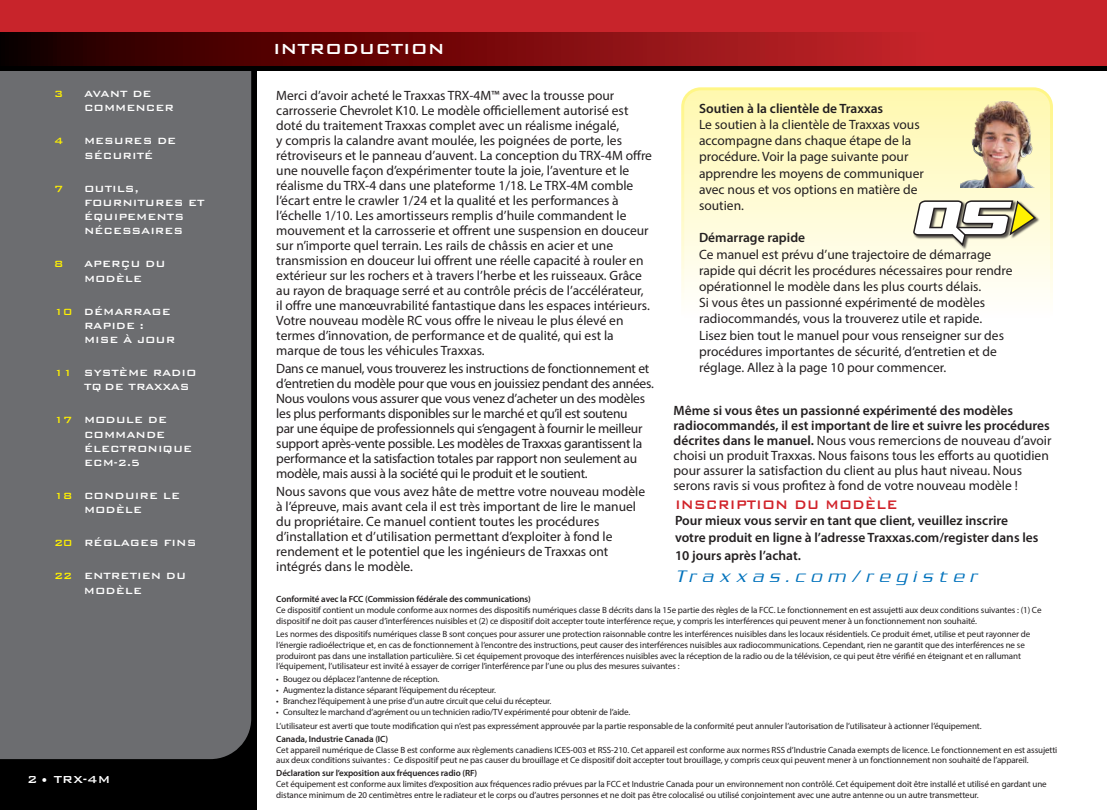
<style>
.page{position:relative;width:1107px;height:810px;background:#fff}
.page>*{position:absolute;margin:0;border:0;box-sizing:border-box;transform-origin:0 0}
.t1{font:500 19.5px "Bank Gothic BT";color:#fff}
.t2{font:italic 18px "Serpentine ICG Light";letter-spacing:.35em;color:#0072bc}
.t3{font:500 16.5px "Bank Gothic BT";color:#d1232a;scale:.91 1}
.t4{font:13.5px/15px "Myriad Pro";color:#231f20}
.t5{font:13.5px/15px "Myriad Pro";letter-spacing:-.02em;color:#231f20}
.t6{font:600 13.5px/16.6px "Myriad Pro";color:#231f20}
.t7{font:500 13.5px "Bank Gothic BT";color:#fff}
.t8{font:500 12px/14.2px "Bank Gothic BT";color:#fff}
.t9{font:500 12px "Bank Gothic BT";color:#fff101}
.t10{font:9px/10.8px "Myriad Pro";letter-spacing:-.01em;color:#231f20}
.t11{font:600 9px "Myriad Pro";letter-spacing:-.01em;color:#231f20}
.s1{color:#fff101}
.s2{font-weight:600}
</style>
<div class="page">
<div style="left:0;top:13px;width:256px;height:797px;background:#000"></div>
<div style="left:0;top:71px;width:251px;height:688px;background:#6c6d70"></div>
<div style="left:0;top:0;width:1107px;height:70px;background:#000"></div>
<div style="left:0;top:0;width:1107px;height:51px;background:#c8242b"></div>
<svg style="left:0;top:32px;width:1107px;height:34px"></svg>
<svg style="left:685px;top:91px;width:364px;height:199px"></svg>
<div style="left:681px;top:87px;width:372px;height:312px;border:3px solid #fff;border-radius:18px"></div>
<div style="left:913px;top:201px;width:127px;height:49px;background:#231f20;opacity:.75"></div>
<svg style="left:912px;top:199px;width:125px;height:49px"></svg>
<img style="left:960px;top:101px;width:75px;height:87px">
<p class="t9" style="left:54px;top:87px;width:11px">3</p>
<p class="t8" style="left:84px;top:87px;width:92px">AVANT DE<br>COMMENCER</p>
<p class="t9" style="left:54px;top:135px;width:11px">4</p>
<p class="t8" style="left:84px;top:134px;width:94px">MESURES DE<br>SÉCURITÉ</p>
<p class="t9" style="left:54px;top:182px;width:11px">7</p>
<p class="t8" style="left:84px;top:181px;width:122px">OUTILS,<br>FOURNITURES ET<br>ÉQUIPEMENTS<br>NÉCESSAIRES</p>
<p class="t9" style="left:54px;top:258px;width:11px">8</p>
<p class="t8" style="left:84px;top:257px;width:83px">APERÇU DU<br>MODÈLE</p>
<p class="t8" style="left:84px;top:304px;width:93px;text-indent:-30px"><span class="s1">10</span> DÉMARRAGE<br>RAPIDE :<br>MISE À JOUR</p>
<p class="t8" style="left:84px;top:366px;width:114px;text-indent:-30px"><span class="s1">11</span> SYSTÈME RADIO<br>TQ DE TRAXXAS</p>
<p class="t8" style="left:84px;top:413px;width:110px;text-indent:-30px"><span class="s1">17</span> MODULE DE<br>COMMANDE<br>ÉLECTRONIQUE<br>ECM-2.5</p>
<p class="t8" style="left:84px;top:489px;width:98px;text-indent:-30px"><span class="s1">18</span> CONDUIRE LE<br>MODÈLE</p>
<p class="t8" style="left:54px;top:536px;width:144px"><span class="s1">20</span> RÉGLAGES FINS</p>
<p class="t8" style="left:84px;top:569px;width:104px;text-indent:-30px"><span class="s1">22</span> ENTRETIEN DU<br>MODÈLE</p>
<h3 class="t7" style="left:27px;top:772px;width:85px">2 • TRX-4M</h3>
<p class="t1" style="left:273px;top:38px;width:173px">INTRODUCTION</p>
<p class="t4" style="left:276px;top:88px;width:377px">Merci d’avoir acheté le Traxxas TRX-4M™ avec la trousse pour carrosserie Chevrolet K10. Le modèle officiellement autorisé est doté du traitement Traxxas complet avec un réalisme inégalé,<br>y compris la calandre avant moulée, les poignées de porte, les rétroviseurs et le panneau d’auvent. La conception du TRX-4M offre une nouvelle façon d’expérimenter toute la joie, l’aventure et le réalisme du TRX-4 dans une plateforme 1/18. Le TRX-4M comble l’écart entre le crawler 1/24 et la qualité et les performances à l’échelle 1/10. Les amortisseurs remplis d’huile commandent le mouvement et la carrosserie et offrent une suspension en douceur sur n’importe quel terrain. Les rails de châssis en acier et une transmission en douceur lui offrent une réelle capacité à rouler en extérieur sur les rochers et à travers l’herbe et les ruisseaux. Grâce au rayon de braquage serré et au contrôle précis de l’accélérateur, il offre une manœuvrabilité fantastique dans les espaces intérieurs.<br>Votre nouveau modèle RC vous offre le niveau le plus élevé en termes d’innovation, de performance et de qualité, qui est la marque de tous les véhicules Traxxas.</p>
<p class="t5" style="left:276px;top:361px;width:379px">Dans ce manuel, vous trouverez les instructions de fonctionnement et d’entretien du modèle pour que vous en jouissiez pendant des années.<br>Nous voulons vous assurer que vous venez d’acheter un des modèles les plus performants disponibles sur le marché et qu’il est soutenu<br>par une équipe de professionnels qui s’engagent à fournir le meilleur support après-vente possible. Les modèles de Traxxas garantissent la performance et la satisfaction totales par rapport non seulement au modèle, mais aussi à la société qui le produit et le soutient.</p>
<p class="t4" style="left:276px;top:484px;width:370px">Nous savons que vous avez hâte de mettre votre nouveau modèle à l’épreuve, mais avant cela il est très important de lire le manuel du propriétaire. Ce manuel contient toutes les procédures d’installation et d’utilisation permettant d’exploiter à fond le rendement et le potentiel que les ingénieurs de Traxxas ont intégrés dans le modèle.</p>
<p class="t6" style="left:699px;top:100px;width:186px">Soutien à la clientèle de Traxxas</p>
<p class="t4" style="left:699px;top:116px;width:226px;line-height:16.2px">Le soutien à la clientèle de Traxxas vous accompagne dans chaque étape de la procédure. Voir la page suivante pour apprendre les moyens de communiquer avec nous et vos options en matière de soutien.</p>
<p class="t6" style="left:699px;top:229px;width:108px">Démarrage rapide</p>
<p class="t4" style="left:699px;top:246px;width:315px;line-height:16.2px">Ce manuel est prévu d’une trajectoire de démarrage rapide qui décrit les procédures nécessaires pour rendre opérationnel le modèle dans les plus courts délais.<br>Si vous êtes un passionné expérimenté de modèles radiocommandés, vous la trouverez utile et rapide.<br>Lisez bien tout le manuel pour vous renseigner sur des procédures importantes de sécurité, d’entretien et de réglage. Allez à la page 10 pour commencer.</p>
<p class="t4" style="left:674px;top:403px;width:379px"><span class="s2">Même si vous êtes un passionné expérimenté des modèles radiocommandés, il est important de lire et suivre les procédures décrites dans le manuel.</span> Nous vous remercions de nouveau d’avoir choisi un produit Traxxas. Nous faisons tous les efforts au quotidien pour assurer la satisfaction du client au plus haut niveau. Nous serons ravis si vous profitez à fond de votre nouveau modèle !</p>
<p class="t3" style="left:675px;top:495px;width:246px">INSCRIPTION DU MODÈLE</p>
<p class="t6" style="left:675px;top:512px;width:365px">Pour mieux vous servir en tant que client, veuillez inscrire votre produit en ligne à l’adresse Traxxas.com/register dans les</p>
<p class="t6" style="left:675px;top:547px;width:127px">10 jours après l’achat.</p>
<p class="t2" style="left:675px;top:567px;width:304px">Traxxas.com/register</p>
<p class="t11" style="left:276px;top:594px;width:256px">Conformité avec la FCC (Commission fédérale des communications)</p>
<p class="t10" style="left:276px;top:605px;width:767px">Ce dispositif contient un module conforme aux normes des dispositifs numériques classe B décrits dans la 15e partie des règles de la FCC. Le fonctionnement en est assujetti aux deux conditions suivantes : (1) Ce dispositif ne doit pas causer d’interférences nuisibles et (2) ce dispositif doit accepter toute interférence reçue, y compris les interférences qui peuvent mener à un fonctionnement non souhaité.</p>
<p class="t10" style="left:276px;top:628px;width:755px">Les normes des dispositifs numériques classe B sont conçues pour assurer une protection raisonnable contre les interférences nuisibles dans les locaux résidentiels. Ce produit émet, utilise et peut rayonner de l’énergie radioélectrique et, en cas de fonctionnement à l’encontre des instructions, peut causer des interférences nuisibles aux radiocommunications. Cependant, rien ne garantit que des interférences ne se produiront pas dans une installation particulière. Si cet équipement provoque des interférences nuisibles avec la réception de la radio ou de la télévision, ce qui peut être vérifié en éteignant et en rallumant l’équipement, l’utilisateur est invité à essayer de corriger l’interférence par l’une ou plus des mesures suivantes :</p>
<p class="t10" style="left:276px;top:674px;width:165px">• Bougez ou déplacez l’antenne de réception.</p>
<p class="t10" style="left:276px;top:685px;width:221px">• Augmentez la distance séparant l’équipement du récepteur.</p>
<p class="t10" style="left:276px;top:695px;width:276px">• Branchez l’équipement à une prise d’un autre circuit que celui du récepteur.</p>
<p class="t10" style="left:276px;top:706px;width:356px">• Consultez le marchand d’agrément ou un technicien radio/TV expérimenté pour obtenir de l’aide.</p>
<p class="t10" style="left:276px;top:720px;width:707px">L’utilisateur est averti que toute modification qui n’est pas expressément approuvée par la partie responsable de la conformité peut annuler l’autorisation de l’utilisateur à actionner l’équipement.</p>
<p class="t11" style="left:276px;top:733px;width:113px">Canada, Industrie Canada (IC)</p>
<p class="t10" style="left:276px;top:744px;width:783px">Cet appareil numérique de Classe B est conforme aux règlements canadiens ICES-003 et RSS-210. Cet appareil est conforme aux normes RSS d’Industrie Canada exempts de licence. Le fonctionnement en est assujetti aux deux conditions suivantes : Ce dispositif peut ne pas causer du brouillage et Ce dispositif doit accepter tout brouillage, y compris ceux qui peuvent mener à un fonctionnement non souhaité de l’appareil.</p>
<p class="t10" style="left:276px;top:768px;width:772px"><span class="s2">Déclaration sur l’exposition aux fréquences radio (RF)<br></span>Cet équipement est conforme aux limites d’exposition aux fréquences radio prévues par la FCC et Industrie Canada pour un environnement non contrôlé. Cet équipement doit être installé et utilisé en gardant une distance minimum de 20 centimètres entre le radiateur et le corps ou d’autres personnes et ne doit pas être colocalisé ou utilisé conjointement avec une autre antenne ou un autre transmetteur.</p>
</div>
